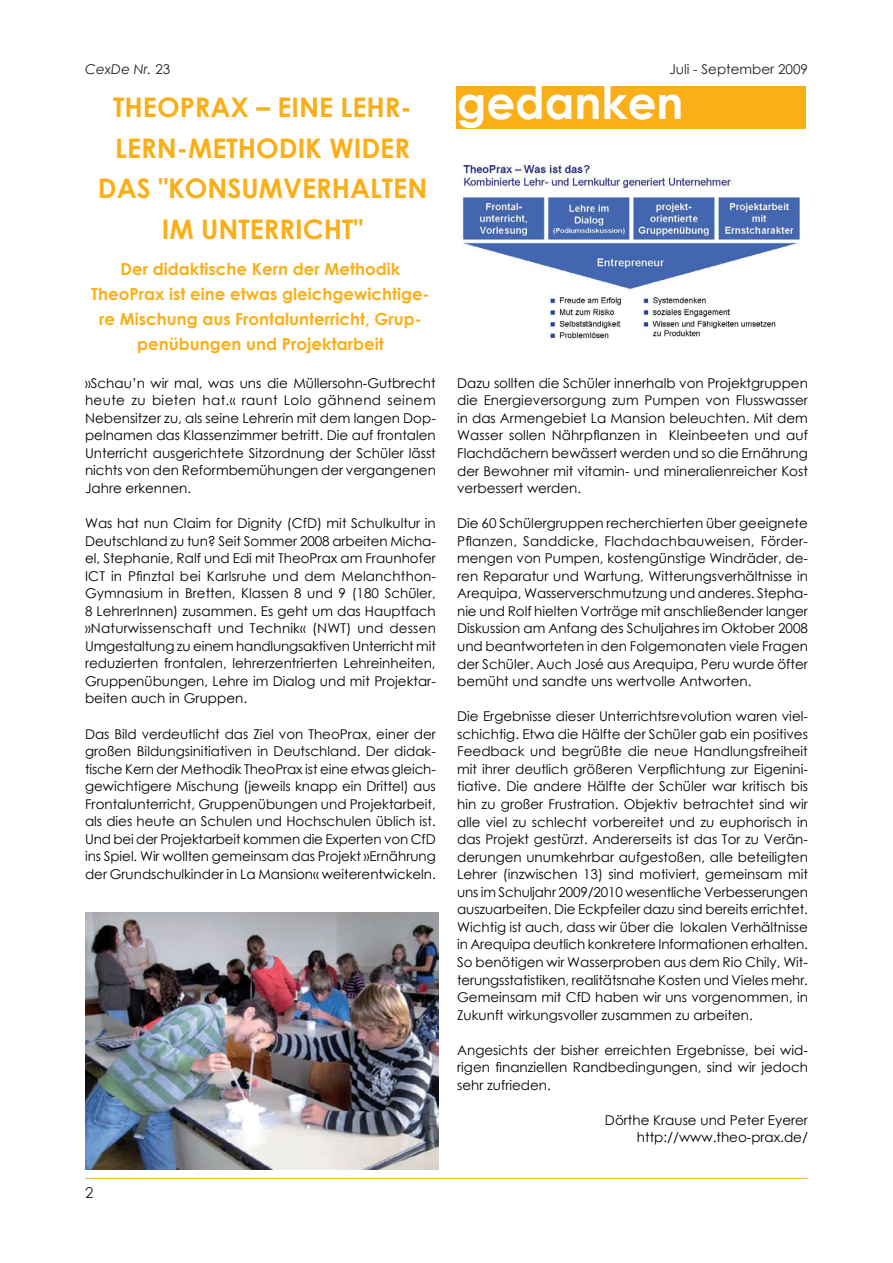
<style>
.page{position:relative;width:893px;height:1263px;background:#fff}
.page>*{position:absolute;margin:0;border:0;box-sizing:border-box;transform-origin:0 0}
.t1{font:700 45px "Century Gothic";color:#fff}
.t2{font:700 27px/40.5px "Century Gothic";color:#faaf18;text-align:center}
.t3{font:700 16.65px/25px "Century Gothic";color:#faaf18;text-align:center}
.t4{font:13.5px/17.5px "Century Gothic";color:#000;text-align:justify}
.t5{font:13.5px "Century Gothic";color:#231f20}
.t6{font:italic 13.5px "Century Gothic";color:#231f20}
.s1{font-style:normal}
</style>
<div class="page">
<hr style="left:85px;top:1178px;width:723px;height:1px;background:#faaf18">
<div style="left:456px;top:86px;width:350px;height:43px;background:#faaf18"></div>
<img style="left:461px;top:165px;width:339px;height:177px">
<img style="left:85px;top:913px;width:353px;height:256px">
<p class="t6" style="left:85px;top:60px;width:87px">CexDe Nr. <span class="s1">23</span></p>
<p class="t5" style="left:669px;top:60px;width:140px">Juli - September 2009</p>
<h1 class="t1" style="left:457px;top:68px;width:228px">gedanken</h1>
<h2 class="t2" style="left:98px;top:86px;width:331px">THEOPRAX – EINE LEHR-<br>LERN-METHODIK WIDER<br>DAS "KONSUMVERHALTEN<br>IM UNTERRICHT"</h2>
<p class="t3" style="left:91px;top:255px;width:340px">Der didaktische Kern der Methodik TheoPrax ist eine etwas gleichgewichtige&shy;re Mischung aus Frontalunterricht, Grup&shy;penübungen und Projektarbeit</p>
<p class="t4" style="left:85px;top:374px;width:352px">»Schau’n wir mal, was uns die Müllersohn-Gutbrecht heute zu bieten hat.« raunt Lolo gähnend seinem Nebensitzer zu, als seine Lehrerin mit dem langen Dop&shy;pelnamen das Klassenzimmer betritt. Die auf frontalen Unterricht ausgerichtete Sitzordnung der Schüler lässt nichts von den Reformbemühungen der vergangenen Jahre erkennen.</p>
<p class="t4" style="left:85px;top:514px;width:352px">Was hat nun Claim for Dignity (CfD) mit Schulkultur in Deutschland zu tun? Seit Sommer 2008 arbeiten Micha&shy;el, Stephanie, Ralf und Edi mit TheoPrax am Fraunhofer ICT in Pfinztal bei Karlsruhe und dem Melanchthon-Gymnasium in Bretten, Klassen 8 und 9 (1 80 Schüler, 8 LehrerInnen) zusammen. Es geht um das Hauptfach »Naturwissenschaft und Technik« (NWT) und dessen Umgestaltung zu einem handlungsaktiven Unterricht mit reduzierten frontalen, lehrerzentrierten Lehreinheiten, Gruppenübungen, Lehre im Dialog und mit Projektar&shy;beiten auch in Gruppen.</p>
<p class="t4" style="left:85px;top:725px;width:352px">Das Bild verdeutlicht das Ziel von TheoPrax, einer der großen Bildungsinitiativen in Deutschland. Der didak&shy;tische Kern der Methodik TheoPrax ist eine etwas gleich&shy;gewichtigere Mischung (jeweils knapp ein Drittel) aus Frontalunterricht, Gruppenübungen und Projektarbeit, als dies heute an Schulen und Hochschulen üblich ist.<br>Und bei der Projektarbeit kommen die Experten von CfD ins Spiel. Wir wollten gemeinsam das Projekt »Ernährung der Grundschulkinder in La Mansion« weiterentwickeln.</p>
<p class="t4" style="left:457px;top:374px;width:352px">Dazu sollten die Schüler innerhalb von Projektgruppen die Energieversorgung zum Pumpen von Flusswasser in das Armengebiet La Mansion beleuchten. Mit dem Wasser sollen Nährpflanzen in Kleinbeeten und auf Flachdächern bewässert werden und so die Ernährung der Bewohner mit vitamin- und mineralienreicher Kost verbessert werden.</p>
<p class="t4" style="left:457px;top:514px;width:352px">Die 60 Schülergruppen recherchierten über geeignete Pflanzen, Sanddicke, Flachdachbauweisen, Förder&shy;mengen von Pumpen, kostengünstige Windräder, de&shy;ren Reparatur und Wartung, Witterungsverhältnisse in Arequipa, Wasserverschmutzung und anderes. Stepha&shy;nie und Rolf hielten Vorträge mit anschließender langer Diskussion am Anfang des Schuljahres im Oktober 2008 und beantworteten in den Folgemonaten viele Fragen der Schüler. Auch José aus Arequipa, Peru wurde öfter bemüht und sandte uns wertvolle Antworten.</p>
<p class="t4" style="left:457px;top:707px;width:352px">Die Ergebnisse dieser Unterrichtsrevolution waren viel&shy;schichtig. Etwa die Hälfte der Schüler gab ein positives Feedback und begrüßte die neue Handlungsfreiheit mit ihrer deutlich größeren Verpflichtung zur Eigenini&shy;tiative. Die andere Hälfte der Schüler war kritisch bis hin zu großer Frustration. Objektiv betrachtet sind wir alle viel zu schlecht vorbereitet und zu euphorisch in das Projekt gestürzt. Andererseits ist das Tor zu Verän&shy;derungen unumkehrbar aufgestoßen, alle beteiligten Lehrer (inzwischen 1 3) sind motiviert, gemeinsam mit uns im Schuljahr 2009/201 0 wesentliche Verbesserungen auszuarbeiten. Die Eckpfeiler dazu sind bereits errichtet.<br>Wichtig ist auch, dass wir über die lokalen Verhältnisse in Arequipa deutlich konkretere Informationen erhalten.<br>So benötigen wir Wasserproben aus dem Rio Chily, Wit&shy;terungsstatistiken, realitätsnahe Kosten und Vieles mehr.<br>Gemeinsam mit CfD haben wir uns vorgenommen, in Zukunft wirkungsvoller zusammen zu arbeiten.</p>
<p class="t4" style="left:457px;top:1041px;width:352px">Angesichts der bisher erreichten Ergebnisse, bei wid&shy;rigen finanziellen Randbedingungen, sind wir jedoch sehr zufrieden.</p>
<p class="t4" style="left:605px;top:1111px;width:204px;text-align:right">Dörthe Krause und Peter Eyerer http://www.theo-prax.de/</p>
</div>
